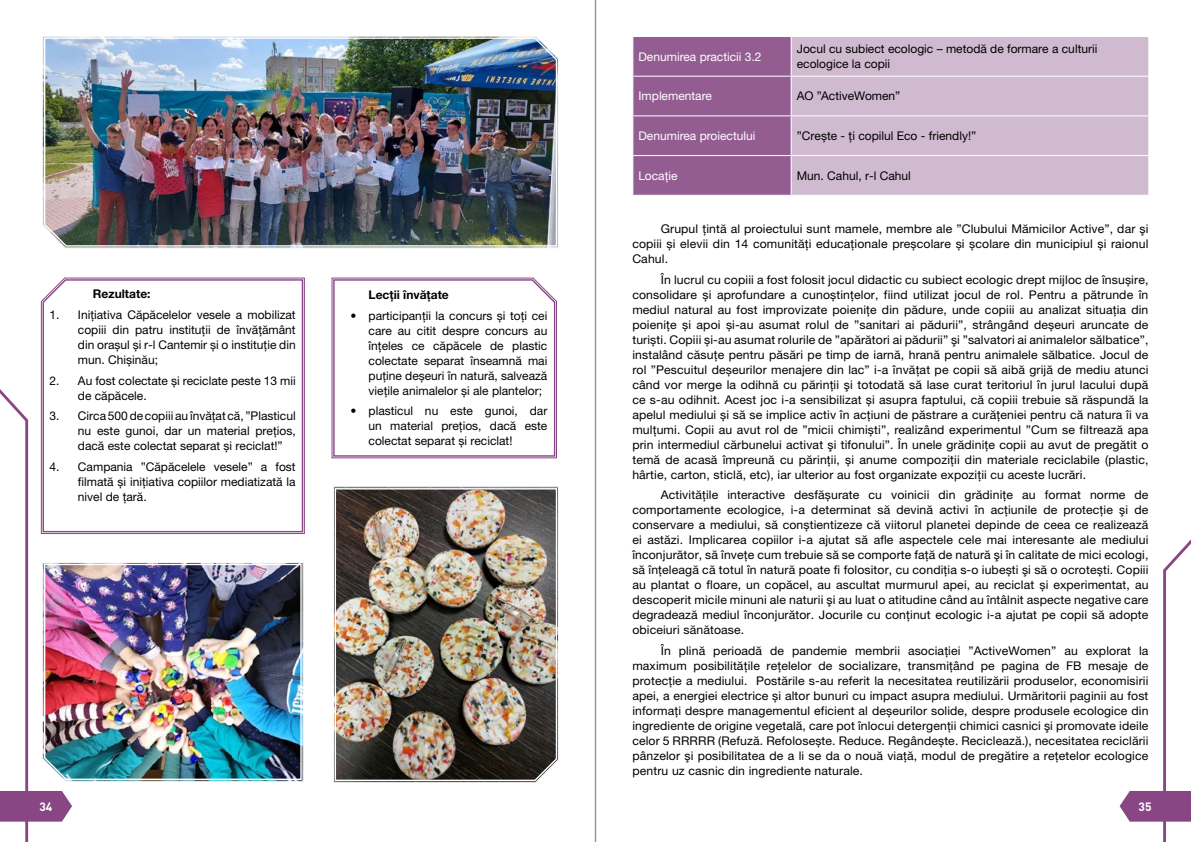
<style>
.page{position:relative;width:1191px;height:842px;background:#fff}
.page>*{position:absolute;margin:0;border:0;box-sizing:border-box;transform-origin:0 0}
.t1{font:12px/15px "Helvetica Neue LTW1 G";color:#000;text-align:justify}
.t2{font:12px "Helvetica Neue LTW1 G";color:#fff}
.t3{font:700 12px "Helvetica Neue LTW1 G";color:#000}
.t4{font:700 12px "DIN Pro";color:#fff}
</style>
<div class="page">
<svg style="left:0;top:379px;width:72px;height:463px"></svg>
<svg style="left:1119px;top:539px;width:72px;height:303px"></svg>
<hr style="left:595px;top:0;width:1px;height:842px;background:#919396">
<svg style="left:42px;top:278px;width:262px;height:255px"></svg>
<img style="left:43px;top:563px;width:259px;height:218px">
<img style="left:334px;top:487px;width:224px;height:295px">
<img style="left:43px;top:37px;width:515px;height:210px">
<svg style="left:331px;top:277px;width:226px;height:181px"></svg>
<svg style="left:332px;top:279px;width:224px;height:178px"></svg>
<div style="left:633px;top:37px;width:157px;height:158px;background:#945d92"></div>
<div style="left:791px;top:37px;width:357px;height:158px;background:#d0bacf"></div>
<hr style="left:632px;top:76px;width:159px;height:1px;background:#fff">
<hr style="left:791px;top:76px;width:358px;height:1px;background:#fff">
<hr style="left:632px;top:115px;width:159px;height:1px;background:#fff">
<hr style="left:791px;top:115px;width:358px;height:1px;background:#fff">
<hr style="left:632px;top:155px;width:159px;height:1px;background:#fff">
<hr style="left:791px;top:155px;width:358px;height:1px;background:#fff">
<p class="t3" style="left:93px;top:287px;width:59px">Rezultate:</p>
<p class="t1" style="left:78px;top:307px;width:219px;text-indent:-28px">1. Inițiativa Căpăcelelor vesele a mobilizat copiii din patru instituții de învățământ din orașul și r-l Cantemir și o instituție din mun. Chișinău;</p>
<p class="t1" style="left:78px;top:373px;width:219px;text-indent:-28px">2. Au fost colectate și reciclate peste 13 mii de căpăcele.</p>
<p class="t1" style="left:78px;top:409px;width:219px;text-indent:-28px">3. Circa 500 de copiii au învățat că, ”Plasticul nu este gunoi, dar un material prețios, dacă este colectat separat și reciclat!”</p>
<p class="t1" style="left:78px;top:459px;width:219px;text-indent:-28px">4. Campania ”Căpăcelele vesele” a fost filmată și inițiativa copiilor mediatizată la nivel de țară.</p>
<p class="t3" style="left:369px;top:287px;width:82px">Lecții învățate</p>
<p class="t1" style="left:369px;top:308px;width:180px;text-indent:-18px">• participanții la concurs și toți cei care au citit despre concurs au înțeles ce căpăcele de plastic colectate separat înseamnă mai puține deșeuri în natură, salvează viețile animalelor și ale plantelor;</p>
<p class="t1" style="left:369px;top:404px;width:180px;text-indent:-18px">• plasticul nu este gunoi, dar un material prețios, dacă este colectat separat și reciclat!</p>
<p class="t2" style="left:638px;top:49px;width:125px">Denumirea practicii 3.2</p>
<p class="t1" style="left:797px;top:42px;width:302px;line-height:14.4px">Jocul cu subiect ecologic – metodă de formare a culturii ecologice la copii</p>
<p class="t2" style="left:638px;top:89px;width:75px">Implementare</p>
<p class="t1" style="left:797px;top:88px;width:105px">AO ”ActiveWomen”</p>
<p class="t2" style="left:638px;top:128px;width:118px">Denumirea proiectului</p>
<p class="t1" style="left:797px;top:128px;width:181px">”Crește - ți copilul Eco - friendly!”</p>
<p class="t2" style="left:638px;top:168px;width:41px">Locație</p>
<p class="t1" style="left:797px;top:168px;width:116px">Mun. Cahul, r-l Cahul</p>
<p class="t1" style="left:632px;top:221px;width:517px;text-indent:28px">Grupul țintă al proiectului sunt mamele, membre ale ”Clubului Mămicilor Active”, dar şi copiii și elevii din 14 comunități educaționale preșcolare și școlare din municipiul și raionul Cahul.</p>
<p class="t1" style="left:632px;top:272px;width:517px;text-indent:28px">În lucrul cu copiii a fost folosit jocul didactic cu subiect ecologic drept mijloc de însușire, consolidare și aprofundare a cunoștințelor, fiind utilizat jocul de rol. Pentru a pătrunde în mediul natural au fost improvizate poienițe din pădure, unde copiii au analizat situația din poienițe și apoi și-au asumat rolul de ”sanitari ai pădurii”, strângând deșeuri aruncate de turiști. Copiii și-au asumat rolurile de ”apărători ai pădurii” şi ”salvatori ai animalelor sălbatice”, instalând căsuțe pentru păsări pe timp de iarnă, hrană pentru animalele sălbatice. Jocul de rol ”Pescuitul deșeurilor menajere din lac” i-a învățat pe copii să aibă grijă de mediu atunci când vor merge la odihnă cu părinții şi totodată să lase curat teritoriul în jurul lacului după ce s-au odihnit. Acest joc i-a sensibilizat și asupra faptului, că copiii trebuie să răspundă la apelul mediului și să se implice activ în acțiuni de păstrare a curățeniei pentru că natura îi va mulțumi. Copii au avut rol de ”micii chimiști”, realizând experimentul ”Cum se filtrează apa prin intermediul cărbunelui activat şi tifonului”. În unele grădinițe copii au avut de pregătit o temă de acasă împreună cu părinții, și anume compoziții din materiale reciclabile (plastic, hârtie, carton, sticlă, etc), iar ulterior au fost organizate expoziții cu aceste lucrări.</p>
<p class="t1" style="left:632px;top:488px;width:517px;text-indent:28px">Activitățile interactive desfășurate cu voinicii din grădinițe au format norme de comportamente ecologice, i-a determinat să devină activi în acțiunile de protecție şi de conservare a mediului, să conștientizeze că viitorul planetei depinde de ceea ce realizează ei astăzi. Implicarea copiilor i-a ajutat să afle aspectele cele mai interesante ale mediului înconjurător, să învețe cum trebuie să se comporte față de natură şi în calitate de mici ecologi, să înțeleagă că totul în natură poate fi folositor, cu condiția s-o iubești şi să o ocrotești. Copiii au plantat o floare, un copăcel, au ascultat murmurul apei, au reciclat și experimentat, au descoperit micile minuni ale naturii şi au luat o atitudine când au întâlnit aspecte negative care degradează mediul înconjurător. Jocurile cu conținut ecologic i-a ajutat pe copii să adopte obiceiuri sănătoase.</p>
<p class="t1" style="left:632px;top:643px;width:517px;text-indent:28px">În plină perioadă de pandemie membrii asociației ”ActiveWomen” au explorat la maximum posibilitățile rețelelor de socializare, transmițând pe pagina de FB mesaje de protecție a mediului. Postările s-au referit la necesitatea reutilizării produselor, economisirii apei, a energiei electrice și altor bunuri cu impact asupra mediului. Urmăritorii paginii au fost informați despre managementul eficient al deșeurilor solide, despre produsele ecologice din ingrediente de origine vegetală, care pot înlocui detergenții chimici casnici şi promovate ideile celor 5 RRRRR (Refuză. Refolosește. Reduce. Regândește. Reciclează.), necesitatea reciclării pânzelor şi posibilitatea de a li se da o nouă viață, modul de pregătire a rețetelor ecologice pentru uz casnic din ingrediente naturale.</p>
<p class="t4" style="left:39px;top:796px;width:15px">34</p>
<p class="t4" style="left:1138px;top:796px;width:15px">35</p>
</div>
